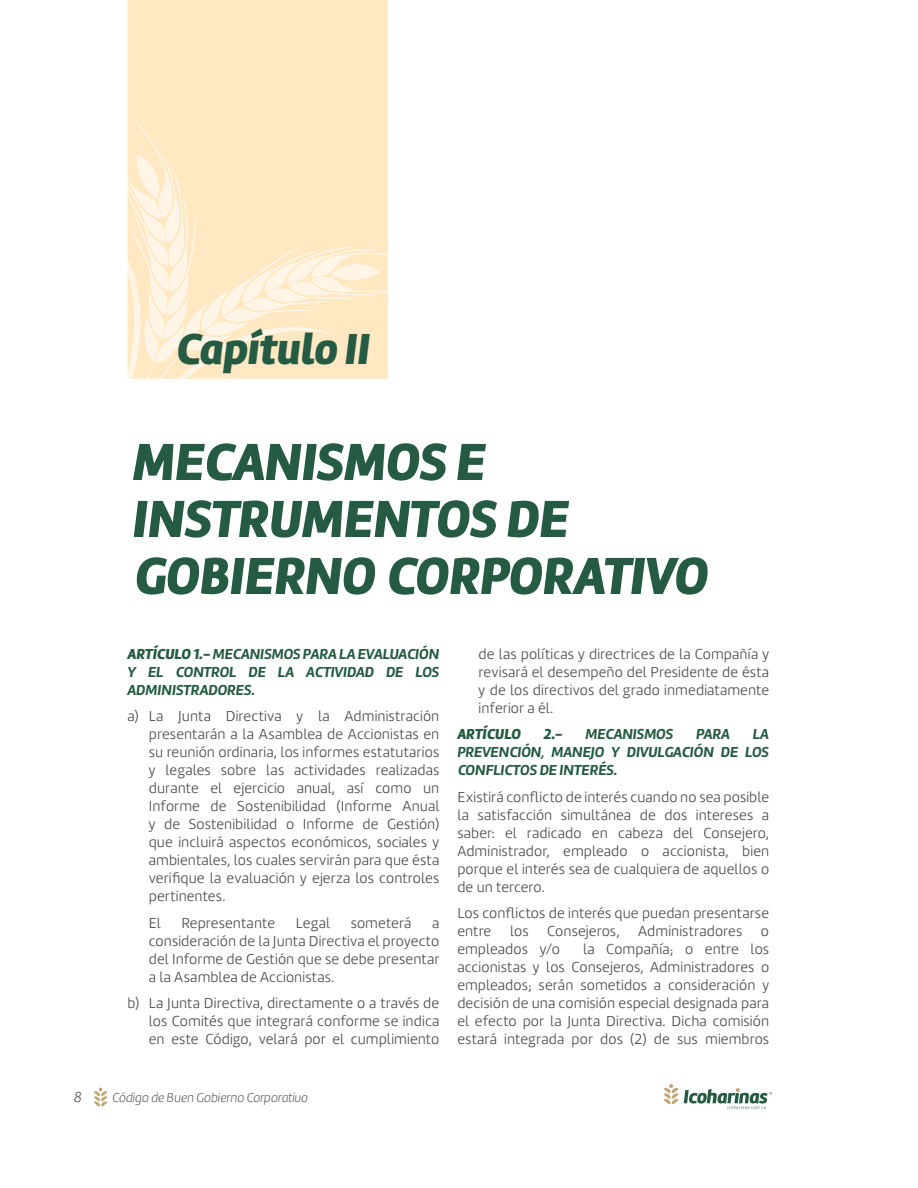
<style>
.page{position:relative;width:918px;height:1188px;background:#fff}
.page>*{position:absolute;margin:0;border:0;box-sizing:border-box;transform-origin:0 0}
.Titulos{font:italic 900 54px/57px "Marine";letter-spacing:-.015em;color:#255b43}
.Capitulo{font:italic 900 45px "Marine";letter-spacing:-.015em;color:#255b43}
.abc_normal{font:300 15px/18px "Marine";letter-spacing:.005em;color:#4b4c4d;text-align:justify}
.Cuerpo{font:300 15px/18px "Marine";letter-spacing:.005em;color:#4b4c4d;text-align:justify}
.Articulos{font:italic 700 15px/18px "Marine";letter-spacing:-.005em;color:#255b43;text-align:justify}
.intermedio{font:300 15px/18px "Marine";letter-spacing:.005em;color:#4b4c4d;text-align:justify}
.Articulos-2{font:italic 900 15px "Marine";letter-spacing:-.015em;color:#255b43}
.t1{font:italic 300 15px "Marine";color:#57585a}
.t2{font:italic 300 13.5px "Marine";letter-spacing:-.015em;color:#6c6d70}
.s1{font-weight:900}
</style>
<div class="page">
<svg style="left:94px;top:1088px;width:13px;height:19px"></svg>
<svg style="left:664px;top:1084px;width:108px;height:25px"></svg>
<div style="left:128px;top:0;width:260px;height:116px;background:#ffe8c2"></div>
<svg style="left:128px;top:116px;width:260px;height:263px;background:#ffeac9"></svg>
<p class="Capitulo" style="left:175px;top:319px;width:197px">Capítulo II</p>
<p class="Titulos" style="left:133px;top:433px;width:578px">MECANISMOS E<br>INSTRUMENTOS DE<br>GOBIERNO CORPORATIVO</p>
<p class="Articulos" style="left:128px;top:644px;width:313px"><span class="s1">ARTÍCULO 1.-</span> MECANISMOS PARA LA EVALUACIÓN Y EL CONTROL DE LA ACTIVIDAD DE LOS ADMINISTRADORES.</p>
<p class="abc_normal" style="left:149px;top:707px;width:292px;text-indent:-21px">a) La Junta Directiva y la Administración presentará n a la Asamblea de Accionistas en su reunión ordinaria, los informes estatutarios y legales sobre las actividades realizadas durante el ejercicio anual, así como un Informe de Sostenibilidad (Informe Anual y de Sostenibilidad o Informe de Gestión) que incluirá aspectos económicos, sociales y ambientales, los cuales servirá n para que ésta verifique la evaluació n y ejerza los controles pertinentes.</p>
<p class="intermedio" style="left:149px;top:914px;width:13px">El</p>
<p class="intermedio" style="left:181px;top:914px;width:95px">Representante</p>
<p class="intermedio" style="left:296px;top:914px;width:36px">Legal</p>
<p class="intermedio" style="left:351px;top:914px;width:58px">someterá</p>
<p class="intermedio" style="left:149px;top:914px;width:292px;text-indent:283px">a consideració n de la Junta Directiva el proyecto del Informe de Gestión que se debe presentar a la Asamblea de Accionistas.</p>
<p class="abc_normal" style="left:149px;top:994px;width:292px;text-indent:-21px">b) La Junta Directiva, directamente o a través de los Comités que integrará conforme se indica en este Código, velará por el cumplimiento</p>
<p class="abc_normal" style="left:479px;top:645px;width:292px">de las políticas y directrices de la Compañía y revisará el desempeño del Presidente de ésta y de los directivos del grado inmediatamente inferior a él.</p>
<p class="Articulos-2" style="left:457px;top:725px;width:65px">ARTÍCULO</p>
<p class="Articulos-2" style="left:544px;top:725px;width:21px">2.-</p>
<p class="Articulos" style="left:585px;top:725px;width:89px">MECANISMOS</p>
<p class="Articulos" style="left:696px;top:725px;width:36px">PARA</p>
<p class="Articulos" style="left:457px;top:725px;width:313px;text-indent:295px">LA PREVENCIÓN, MANEJO Y DIVULGACIÓN DE LOS CONFLICTOS DE INTERÉS.</p>
<p class="Cuerpo" style="left:457px;top:788px;width:313px">Existirá conflicto de interés cuando no sea posible la satisfacció n simultá nea de dos intereses a saber: el radicado en cabeza del Consejero, Administrador, empleado o accionista, bien porque el interés sea de cualquiera de aquellos o de un tercero.</p>
<p class="Cuerpo" style="left:457px;top:904px;width:313px">Los conflictos de interés que puedan presentarse entre los Consejeros, Administradores o empleados y/o</p>
<p class="Cuerpo" style="left:457px;top:940px;width:313px;text-indent:126px">la Compañía; o entre los accionistas y los Consejeros, Administradores o empleados; será n sometidos a consideración y decisión de una comisión especial designada para el efecto por la Junta Directiva. Dicha comisión estará integrada por dos (2) de sus miembros</p>
<p class="t1" style="left:74px;top:1088px;width:9px">8</p>
<p class="t2" style="left:112px;top:1089px;width:197px">Código de Buen Gobierno Corporativo</p>
</div>
